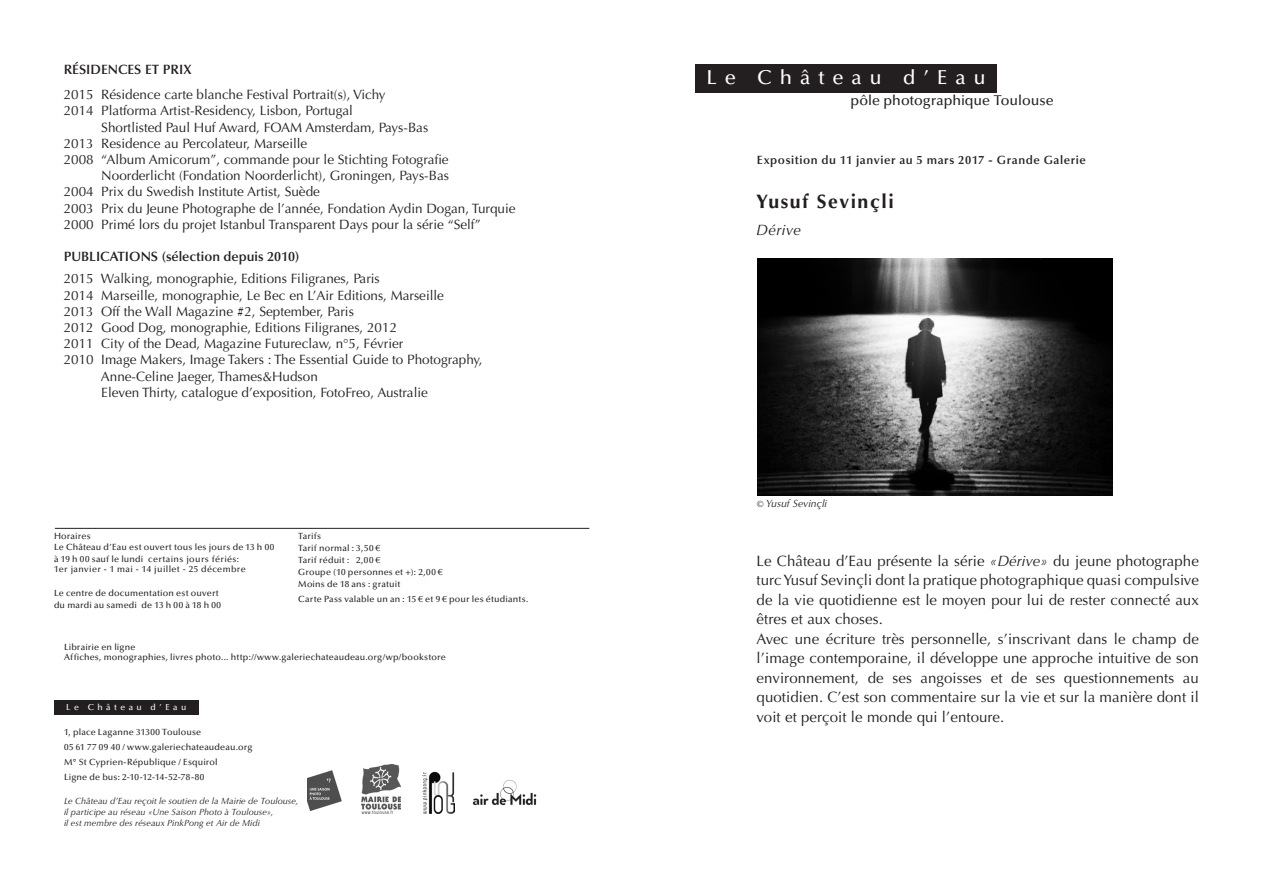
<style>
.page{position:relative;width:1263px;height:893px;background:#fff}
.page>*{position:absolute;margin:0;border:0;box-sizing:border-box;transform-origin:0 0}
.t1{font:500 20.25px "Optima LT";letter-spacing:.39em;color:#fff}
.t2{font:700 19.5px "Optima LT";letter-spacing:.08em;color:#231f20}
.t3{font:15px/19.5px "Optima LT";letter-spacing:.005em;color:#231f20;text-align:justify}
.t4{font:italic 15px "Optima LT";letter-spacing:.03em;color:#231f20}
.t5{font:500 14.25px "Optima LT";color:#231f20}
.t6{font:13.5px "Optima LT";color:#231f20}
.t7{font:600 13.5px "Optima LT";color:#231f20}
.t8{font:600 12px "Optima LT";letter-spacing:.045em;color:#231f20}
.t9{font:italic 10.5px "Optima LT";color:#231f20}
.t10{font:500 9px "Optima LT";letter-spacing:.02em;color:#231f20}
.t11{font:italic 9px "Optima LT";letter-spacing:.01em;color:#231f20}
.t12{font:500 9px "Optima LT";letter-spacing:.04em;color:#231f20}
.t13{font:500 8.7px "Optima LT";letter-spacing:.4em;color:#fff}
.s1{font-size:9px}
.s2{font-style:italic}
</style>
<div class="page">
<div style="left:695px;top:64px;width:302px;height:29px;background:#231f20"></div>
<div style="left:54px;top:700px;width:145px;height:14px;background:#231f20"></div>
<hr style="left:55px;top:528px;width:534px;height:1px;background:#231f20">
<img style="left:757px;top:258px;width:355px;height:237px">
<img style="left:307px;top:771px;width:35px;height:40px">
<img style="left:423px;top:772px;width:31px;height:41px">
<img style="left:361px;top:765px;width:40px;height:48px">
<img style="left:472px;top:779px;width:65px;height:27px">
<p class="t7" style="left:64px;top:61px;width:129px">RÉSIDENCES ET PRIX</p>
<p class="t6" style="left:64px;top:87px;width:323px">2015 Résidence carte blanche Festival Portrait(s), Vichy</p>
<p class="t6" style="left:64px;top:103px;width:291px">2014 Platforma Artist-Residency, Lisbon, Portugal</p>
<p class="t6" style="left:101px;top:119px;width:328px">Shortlisted Paul Huf Award, FOAM Amsterdam, Pays-Bas</p>
<p class="t6" style="left:64px;top:135px;width:245px">2013 Residence au Percolateur, Marseille</p>
<p class="t6" style="left:64px;top:152px;width:386px">2008 “Album Amicorum”, commande pour le Stichting Fotografie</p>
<p class="t6" style="left:101px;top:168px;width:349px">Noorderlicht (Fondation Noorderlicht), Groningen, Pays-Bas</p>
<p class="t6" style="left:64px;top:184px;width:258px">2004 Prix du Swedish Institute Artist, Suède</p>
<p class="t6" style="left:64px;top:200px;width:453px">2003 Prix du Jeune Photographe de l’année, Fondation Aydin Dogan, Turquie</p>
<p class="t6" style="left:64px;top:216px;width:418px">2000 Primé lors du projet Istanbul Transparent Days pour la série “Self”</p>
<p class="t7" style="left:64px;top:249px;width:237px">PUBLICATIONS (sélection depuis 2010)</p>
<p class="t6" style="left:64px;top:271px;width:318px">2015 Walking, monographie, Editions Filigranes, Paris</p>
<p class="t6" style="left:64px;top:287px;width:382px">2014 Marseille, monographie, Le Bec en L’Air Editions, Marseille</p>
<p class="t6" style="left:64px;top:303px;width:292px">2013 Off the Wall Magazine #2, September, Paris</p>
<p class="t6" style="left:64px;top:320px;width:335px">2012 Good Dog, monographie, Editions Filigranes, 2012</p>
<p class="t6" style="left:64px;top:336px;width:341px">2011 City of the Dead, Magazine Futureclaw, n°5, Février</p>
<p class="t6" style="left:64px;top:352px;width:420px">2010 Image Makers, Image Takers : The Essential Guide to Photography,</p>
<p class="t6" style="left:101px;top:368px;width:219px">Anne-Celine Jaeger, Thames&amp;Hudson</p>
<p class="t6" style="left:101px;top:384px;width:328px">Eleven Thirty, catalogue d’exposition, FotoFreo, Australie</p>
<p class="t10" style="left:298px;top:531px;width:24px">Tarifs</p>
<p class="t10" style="left:298px;top:543px;width:84px">Tarif normal : 3,50 €</p>
<p class="t10" style="left:298px;top:555px;width:84px">Tarif réduit : 2,00 €</p>
<p class="t10" style="left:298px;top:567px;width:146px">Groupe (10 personnes et +): 2,00 €</p>
<p class="t10" style="left:298px;top:579px;width:104px">Moins de 18 ans : gratuit</p>
<p class="t10" style="left:298px;top:594px;width:232px">Carte Pass valable un an : 15 € et 9 € pour les étudiants.</p>
<p class="t10" style="left:54px;top:531px;width:38px">Horaires</p>
<p class="t10" style="left:54px;top:541px;width:222px">Le Château d’Eau est ouvert tous les jours de 13 h 00</p>
<p class="t12" style="left:54px;top:553px;width:187px">à 19 h 00 sauf le lundi certains jours fériés:</p>
<p class="t12" style="left:54px;top:564px;width:193px">1er janvier - 1 mai - 14 juillet - 25 décembre</p>
<p class="t10" style="left:54px;top:588px;width:166px">Le centre de documentation est ouvert</p>
<p class="t10" style="left:54px;top:600px;width:169px">du mardi au samedi de 13 h 00 à 18 h 00</p>
<p class="t10" style="left:64px;top:641px;width:73px">Librairie en ligne</p>
<p class="t10" style="left:64px;top:652px;width:383px">Affiches, monographies, livres photo... http://www.galeriechateaudeau.org/wp/bookstore</p>
<p class="t13" style="left:66px;top:702px;width:122px">Le Château d’Eau</p>
<p class="t10" style="left:64px;top:727px;width:139px">1, place Laganne 31300 Toulouse</p>
<p class="t10" style="left:64px;top:742px;width:190px">05 61 77 09 40 / www.galeriechateaudeau.org</p>
<p class="t10" style="left:64px;top:757px;width:155px">M° St Cyprien-République / Esquirol</p>
<p class="t10" style="left:64px;top:772px;width:142px">Ligne de bus: 2-10-12-14-52-78-80</p>
<p class="t11" style="left:64px;top:796px;width:236px">Le Château d’Eau reçoit le soutien de la Mairie de Toulouse,</p>
<p class="t11" style="left:64px;top:807px;width:211px">il participe au réseau «Une Saison Photo à Toulouse»,</p>
<p class="t11" style="left:64px;top:818px;width:197px">il est membre des réseaux PinkPong et Air de Midi</p>
<p class="t1" style="left:706px;top:66px;width:281px">Le Château d’Eau</p>
<p class="t5" style="left:850px;top:92px;width:205px">pôle photographique Toulouse</p>
<p class="t8" style="left:757px;top:153px;width:331px">Exposition du 11 janvier au 5 mars 2017 - Grande Galerie</p>
<p class="t2" style="left:756px;top:190px;width:139px">Yusuf Sevinçli</p>
<p class="t4" style="left:756px;top:222px;width:46px">Dérive</p>
<p class="t9" style="left:757px;top:497px;width:72px"><span class="s1">©</span> Yusuf Sevinçli</p>
<p class="t3" style="left:757px;top:551px;width:444px">Le Château d’Eau présente la série <span class="s2">«Dérive»</span> du jeune photographe turc Yusuf Sevinçli dont la pratique photographique quasi compulsive de la vie quotidienne est le moyen pour lui de rester connecté aux êtres et aux choses.</p>
<p class="t3" style="left:757px;top:629px;width:444px">Avec une écriture très personnelle, s’inscrivant dans le champ de l’image contemporaine, il développe une approche intuitive de son environnement, de ses angoisses et de ses questionnements au quotidien. C’est son commentaire sur la vie et sur la manière dont il voit et perçoit le monde qui l’entoure.</p>
</div>
